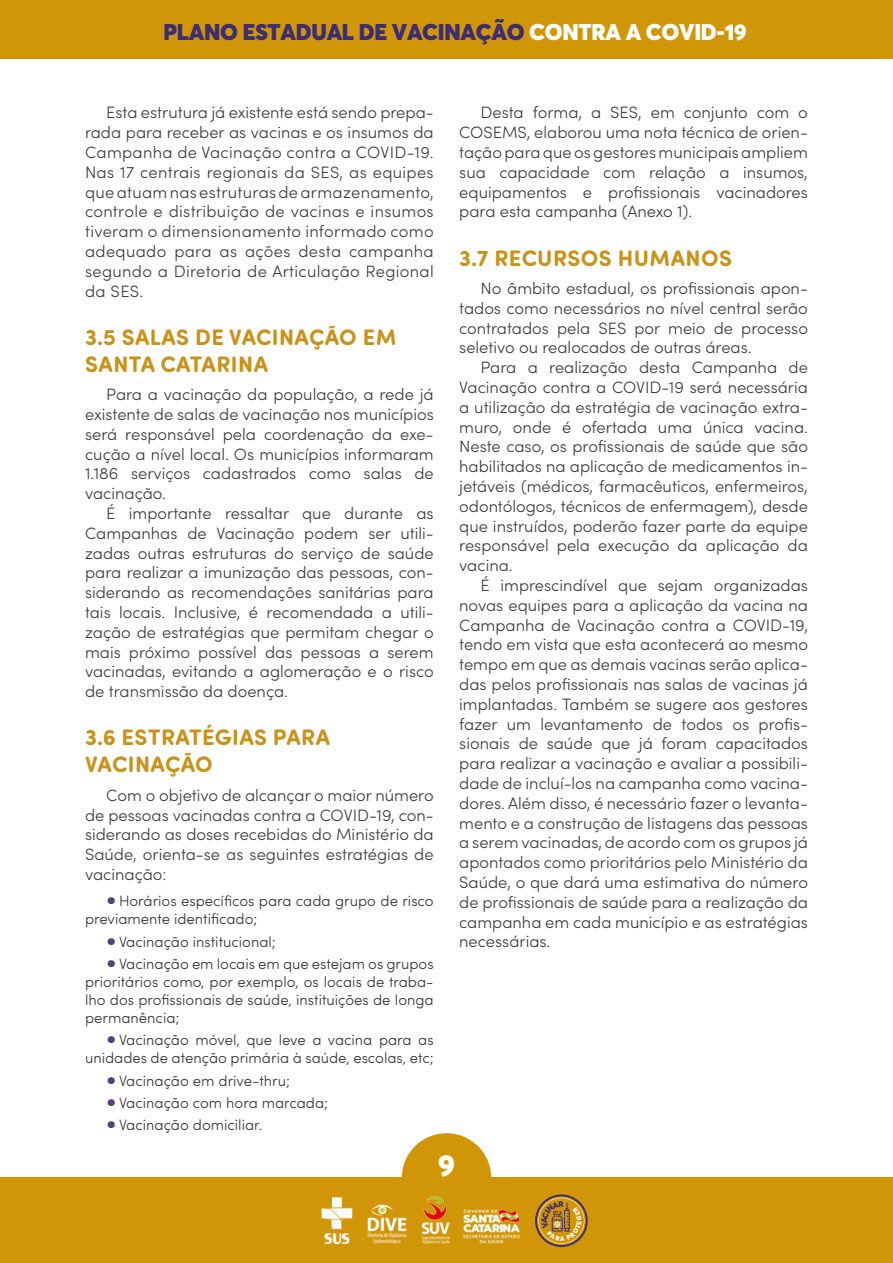
<style>
.page{position:relative;width:893px;height:1263px;background:#fff}
.page>*{position:absolute;margin:0;border:0;box-sizing:border-box;transform-origin:0 0}
.t1{font:900 30px "Averta";color:#fff}
.t2{font:700 22.5px/27px "Sofia Pro Soft";letter-spacing:.02em;color:#c99218}
.t3{font:900 22.5px "Averta";letter-spacing:-.015em;color:#3d2d72}
.t4{font:300 16.5px/19.8px "Sofia Pro";color:#3c3c3b;text-align:justify}
.t5{font:300 15px/18px "Sofia Pro Soft";color:#3c3c3b}
.s1{color:#fff}
.s2{font-weight:700;font-size:22.5px;color:#53417e}
</style>
<div class="page">
<div style="left:0;top:1178px;width:893px;height:85px;background:#d19608"></div>
<div style="left:402px;top:1133px;width:89px;height:90px;background:#d19608;border-radius:50%"></div>
<div style="left:0;top:0;width:893px;height:59px;background:#d19608"></div>
<img style="left:321px;top:1196px;width:200px;height:49px">
<svg style="left:535px;top:1194px;width:53px;height:53px"></svg>
<h2 class="t3" style="left:164px;top:17px;width:585px">PLANO ESTADUAL DE VACINAÇÃO <span class="s1">CONTRA A COVID-19</span></h2>
<p class="t4" style="left:85px;top:102px;width:350px;text-indent:21px">Esta estrutura já existente está sendo prepa&shy;rada para receber as vacinas e os insumos da Campanha de Vacinação contra a COVID-19.<br>Nas 17 centrais regionais da SES, as equipes que atuam nas estruturas de armazenamento, controle e distribuição de vacinas e insumos tiveram o dimensionamento informado como adequado para as ações desta campanha segundo a Diretoria de Articulação Regional da SES.</p>
<h2 class="t2" style="left:85px;top:322px;width:313px">3.5 SALAS DE VACINAÇÃO EM<br>SANTA CATARINA</h2>
<p class="t4" style="left:85px;top:384px;width:350px;text-indent:21px">Para a vacinação da população, a rede já existente de salas de vacinação nos municípios será responsável pela coordenação da exe&shy;cução a nível local. Os municípios informaram 1.186 serviços cadastrados como salas de vacinação.</p>
<p class="t4" style="left:85px;top:502px;width:350px;text-indent:21px">É importante ressaltar que durante as Campanhas de Vacinação podem ser utili&shy;zadas outras estruturas do serviço de saúde para realizar a imunização das pessoas, con&shy;siderando as recomendações sanitárias para tais locais. Inclusive, é recomendada a utili&shy;zação de estratégias que permitam chegar o mais próximo possível das pessoas a serem vacinadas, evitando a aglomeração e o risco de transmissão da doença.</p>
<h2 class="t2" style="left:85px;top:723px;width:247px">3.6 ESTRATÉGIAS PARA<br>VACINAÇÃO</h2>
<p class="t4" style="left:85px;top:784px;width:350px;text-indent:21px">Com o objetivo de alcançar o maior número de pessoas vacinadas contra a COVID-19, con&shy;siderando as doses recebidas do Ministério da Saúde, orienta-se as seguintes estratégias de vacinação:</p>
<p class="t5" style="left:85px;top:891px;width:350px;text-indent:21px"><span class="s2">•</span> Horários específicos para cada grupo de risco previamente identificado;</p>
<p class="t5" style="left:106px;top:932px;width:171px"><span class="s2">•</span> Vacinação institucional;</p>
<p class="t5" style="left:85px;top:954px;width:350px;text-align:justify;text-indent:21px"><span class="s2">•</span> Vacinação em locais em que estejam os grupos prioritários como, por exemplo, os locais de traba&shy;lho dos profissionais de saúde, instituições de longa permanência;</p>
<p class="t5" style="left:85px;top:1030px;width:350px;text-align:right"><span class="s2">•</span> Vacinação móvel, que leve a vacina para as unidades de atenção primária à saúde, escolas, etc;</p>
<p class="t5" style="left:106px;top:1070px;width:185px"><span class="s2">•</span> Vacinação em drive-thru;</p>
<p class="t5" style="left:106px;top:1093px;width:223px"><span class="s2">•</span> Vacinação com hora marcada;</p>
<p class="t5" style="left:106px;top:1115px;width:158px"><span class="s2">•</span> Vacinação domiciliar.</p>
<p class="t4" style="left:459px;top:102px;width:350px;text-indent:21px">Desta forma, a SES, em conjunto com o COSEMS, elaborou uma nota técnica de orien&shy;tação para que os gestores municipais ampliem sua capacidade com relação a insumos, equipamentos e profissionais vacinadores para esta campanha (Anexo 1).</p>
<h2 class="t2" style="left:459px;top:243px;width:274px">3.7 RECURSOS HUMANOS</h2>
<p class="t4" style="left:459px;top:277px;width:350px;text-indent:21px">No âmbito estadual, os profissionais apon&shy;tados como necessários no nível central serão contratados pela SES por meio de processo seletivo ou realocados de outras áreas.</p>
<p class="t4" style="left:459px;top:357px;width:350px;text-indent:21px">Para a realização desta Campanha de Vacinação contra a COVID-19 será necessária a utilização da estratégia de vacinação extra&shy;muro, onde é ofertada uma única vacina.<br>Neste caso, os profissionais de saúde que são habilitados na aplicação de medicamentos in&shy;jetáveis (médicos, farmacêuticos, enfermeiros, odontólogos, técnicos de enfermagem), desde que instruídos, poderão fazer parte da equipe responsável pela execução da aplicação da vacina.</p>
<p class="t4" style="left:459px;top:574px;width:350px;text-indent:21px">É imprescindível que sejam organizadas novas equipes para a aplicação da vacina na Campanha de Vacinação contra a COVID-19, tendo em vista que esta acontecerá ao mesmo tempo em que as demais vacinas serão aplica&shy;das pelos profissionais nas salas de vacinas já implantadas. Também se sugere aos gestores fazer um levantamento de todos os profis&shy;sionais de saúde que já foram capacitados para realizar a vacinação e avaliar a possibili&shy;dade de incluí-los na campanha como vacina&shy;dores. Além disso, é necessário fazer o levanta&shy;mento e a construção de listagens das pessoas a serem vacinadas, de acordo com os grupos já apontados como prioritários pelo Ministério da Saúde, o que dará uma estimativa do número de profissionais de saúde para a realização da campanha em cada município e as estratégias necessárias.</p>
<h1 class="t1" style="left:438px;top:1146px;width:18px">9</h1>
</div>
